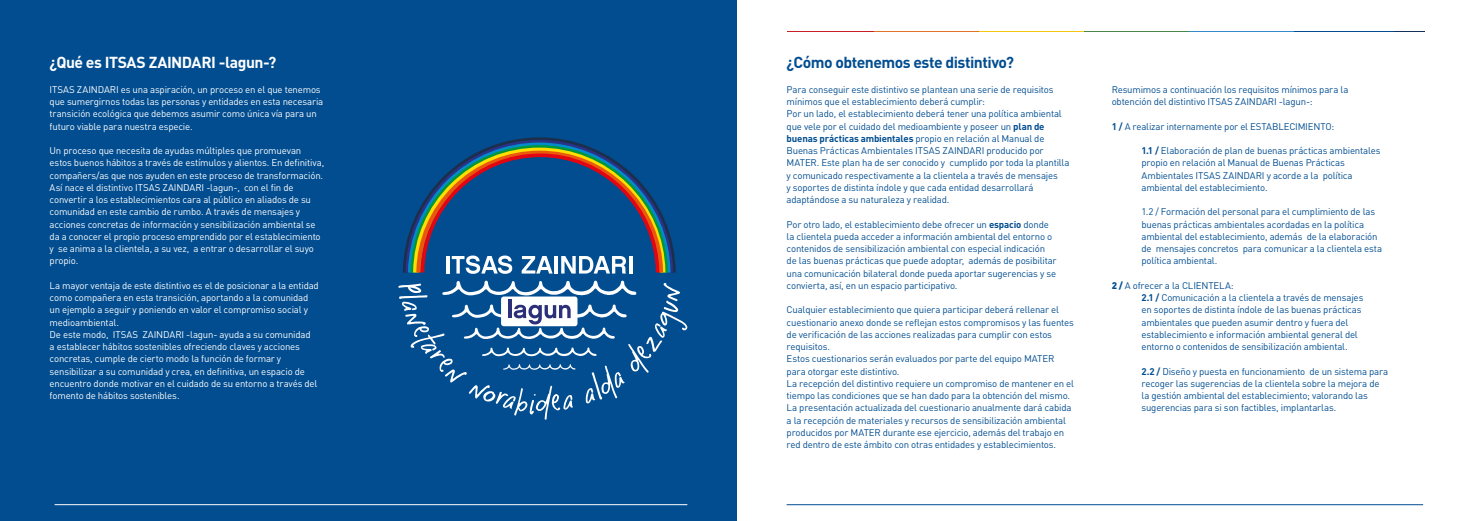
<style>
.page{position:relative;width:1474px;height:521px;background:#fff}
.page>*{position:absolute;margin:0;border:0;box-sizing:border-box;transform-origin:0 0}
.IZENBURUAK{font:700 15.75px "DIN Pro";letter-spacing:-.035em;color:#014d90}
.IZENBURUAK-2{font:700 15.75px "DIN Pro";letter-spacing:-.03em;color:#fff}
.EUS_TEXTUA{font:9.62px/12.2px "DIN Pro";letter-spacing:-.02em;color:#014d90}
.EUS_TEXTUA-2{font:9.62px/12.2px "DIN Pro";letter-spacing:-.02em;color:#fff}
.s1{font-weight:700}
.s2{font-weight:900}
</style>
<div class="page">
<hr style="left:786px;top:31px;width:88px;height:1px;background:#c82026">
<hr style="left:979px;top:31px;width:105px;height:1px;background:#f3c712">
<hr style="left:1189px;top:31px;width:105px;height:1px;background:#348bcb">
<hr style="left:874px;top:31px;width:105px;height:1px;background:#df7527">
<hr style="left:1084px;top:31px;width:105px;height:1px;background:#47884a">
<hr style="left:1294px;top:31px;width:100px;height:1px;background:#014d90">
<hr style="left:1393px;top:31px;width:31px;height:1px;background:#14315b">
<hr style="left:786px;top:504px;width:636px;height:1px;background:#014d90">
<div style="left:0;top:0;width:737px;height:521px;background:#014d90"></div>
<hr style="left:55px;top:504px;width:632px;height:1px;background:#fff">
<svg style="left:398px;top:280px;width:289px;height:140px"></svg>
<svg style="left:403px;top:137px;width:272px;height:135px"></svg>
<svg style="left:405px;top:140px;width:268px;height:132px"></svg>
<svg style="left:408px;top:143px;width:262px;height:129px"></svg>
<svg style="left:410px;top:145px;width:258px;height:127px"></svg>
<svg style="left:413px;top:148px;width:252px;height:124px"></svg>
<svg style="left:416px;top:151px;width:247px;height:123px"></svg>
<p class="IZENBURUAK-2" style="left:50px;top:52px;width:228px">¿Qué es ITSAS ZAINDARI -lagun-?</p>
<p class="IZENBURUAK" style="left:786px;top:52px;width:229px">¿Cómo obtenemos este distintivo?</p>
<p class="EUS_TEXTUA-2" style="left:50px;top:83px;width:275px">ITSAS ZAINDARI es una aspiración, un proceso en el que tenemos que sumergirnos todas las personas y entidades en esta necesaria transición ecológica que debemos asumir como única vía para un futuro viable para nuestra especie.</p>
<p class="EUS_TEXTUA-2" style="left:50px;top:144px;width:276px">Un proceso que necesita de ayudas múltiples que promuevan estos buenos hábitos a través de estímulos y alientos. En definitiva, compañers/as que nos ayuden en este proceso de transformación.<br>Así nace el distintivo ITSAS ZAINDARI -lagun-, con el fin de convertir a los establecimientos cara al público en aliados de su comunidad en este cambio de rumbo. A través de mensajes y acciones concretas de información y sensibilización ambiental se da a conocer el propio proceso emprendido por el establecimiento y se anima a la clientela, a su vez, a entrar o desarrollar el suyo propio.</p>
<p class="EUS_TEXTUA-2" style="left:50px;top:279px;width:271px">La mayor ventaja de este distintivo es el de posicionar a la entidad como compañera en esta transición, aportando a la comunidad un ejemplo a seguir y poniendo en valor el compromiso social y medioambiental.</p>
<p class="EUS_TEXTUA-2" style="left:50px;top:328px;width:269px">De este modo, ITSAS ZAINDARI -lagun- ayuda a su comunidad a establecer hábitos sostenibles ofreciendo claves y acciones concretas, cumple de cierto modo la función de formar y sensibilizar a su comunidad y crea, en definitiva, un espacio de encuentro donde motivar en el cuidado de su entorno a través del fomento de hábitos sostenibles.</p>
<p class="EUS_TEXTUA" style="left:786px;top:83px;width:268px">Para conseguir este distintivo se plantean una serie de requisitos mínimos que el establecimiento deberá cumplir:</p>
<p class="EUS_TEXTUA" style="left:786px;top:107px;width:284px">Por un lado, el establecimiento deberá tener una política ambiental que vele por el cuidado del medioambiente y poseer un <span class="s1">plan de buenas prácticas ambientales</span> propio en relación al Manual de Buenas Prácticas Ambientales ITSAS ZAINDARI producido por MATER. Este plan ha de ser conocido y cumplido por toda la plantilla y comunicado respectivamente a la clientela a través de mensajes<br>y soportes de distinta índole y que cada entidad desarrollará adaptándose a su naturaleza y realidad.</p>
<p class="EUS_TEXTUA" style="left:786px;top:218px;width:271px">Por otro lado, el establecimiento debe ofrecer un <span class="s1">espacio</span> donde la clientela pueda acceder a información ambiental del entorno o contenidos de sensibilización ambiental con especial indicación de las buenas prácticas que puede adoptar, además de posibilitar una comunicación bilateral donde pueda aportar sugerencias y se convierta, así, en un espacio participativo.</p>
<p class="EUS_TEXTUA" style="left:786px;top:303px;width:289px">Cualquier establecimiento que quiera participar deberá rellenar el cuestionario anexo donde se reflejan estos compromisos y las fuentes de verificación de las acciones realizadas para cumplir con estos requisitos.</p>
<p class="EUS_TEXTUA" style="left:786px;top:352px;width:269px">Estos cuestionarios serán evaluados por parte del equipo MATER para otorgar este distintivo.</p>
<p class="EUS_TEXTUA" style="left:786px;top:377px;width:289px">La recepción del distintivo requiere un compromiso de mantener en el tiempo las condiciones que se han dado para la obtención del mismo.<br>La presentación actualizada del cuestionario anualmente dará cabida a la recepción de materiales y recursos de sensibilización ambiental producidos por MATER durante ese ejercicio, además del trabajo en red dentro de este ámbito con otras entidades y establecimientos.</p>
<p class="EUS_TEXTUA" style="left:1111px;top:83px;width:238px">Resumimos a continuación los requisitos mínimos para la obtención del distintivo ITSAS ZAINDARI -lagun-:</p>
<p class="EUS_TEXTUA" style="left:1111px;top:120px;width:224px"><span class="s1">1 /</span> A realizar internamente por el ESTABLECIMIENTO:</p>
<p class="EUS_TEXTUA" style="left:1141px;top:144px;width:240px"><span class="s1">1.1 /</span> Elaboración de plan de buenas prácticas ambientales propio en relación al Manual de Buenas Prácticas Ambientales ITSAS ZAINDARI y acorde a la política ambiental del establecimiento.</p>
<p class="EUS_TEXTUA" style="left:1141px;top:205px;width:242px">1.2 / Formación del personal para el cumplimiento de las buenas prácticas ambientales acordadas en la política ambiental del establecimiento, además de la elaboración de mensajes concretos para comunicar a la clientela esta política ambiental.</p>
<p class="EUS_TEXTUA" style="left:1111px;top:279px;width:124px"><span class="s2">2 /</span> A ofrecer a la CLIENTELA:</p>
<p class="EUS_TEXTUA" style="left:1141px;top:291px;width:223px"><span class="s1">2.1 /</span> Comunicación a la clientela a través de mensajes en soportes de distinta índole de las buenas prácticas ambientales que pueden asumir dentro y fuera del establecimiento e información ambiental general del entorno o contenidos de sensibilización ambiental.</p>
<p class="EUS_TEXTUA" style="left:1141px;top:365px;width:248px"><span class="s1">2.2 /</span> Diseño y puesta en funcionamiento de un sistema para recoger las sugerencias de la clientela sobre la mejora de la gestión ambiental del establecimiento; valorando las sugerencias para si son factibles, implantarlas.</p>
</div>
